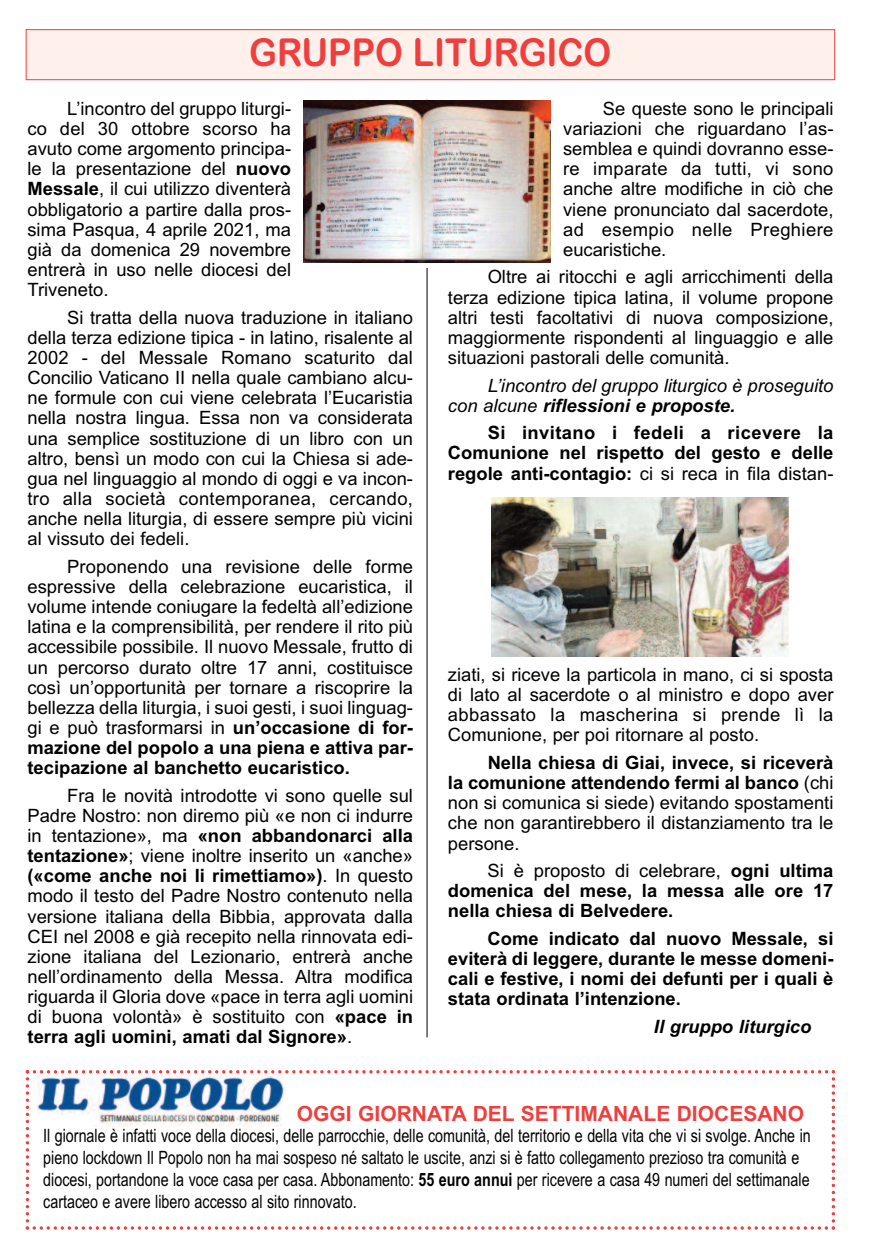
<style>
.page{position:relative;width:874px;height:1241px;background:#fff}
.page>*{position:absolute;margin:0;border:0;box-sizing:border-box;transform-origin:0 0}
.t1{font:38.5px "Arial Rounded MT Bold";color:#ee3f3e;scale:.91 1}
.t2{font:700 21px "Arial";color:#ee3f3e}
.t3{font:18.38px/20.1px "Arial";color:#020102;text-align:justify}
.t4{font:18.38px/22.1px "Arial Narrow";color:#020102;scale:.95 1}
.t5{font:700 18.38px/20.1px "Arial";color:#020102;text-align:justify}
.t6{font:italic 18.38px/20.1px "Arial";color:#020102}
.t7{font:italic 700 18.38px "Arial";color:#020102}
.s1{font-weight:700}
.s2{font-weight:400}
</style>
<div class="page">
<div style="left:27px;top:30px;width:806px;height:49px;background:#fef0eb"></div>
<div style="left:26px;top:29px;width:808px;height:51px;border:1px solid #ee3f3e"></div>
<hr style="left:426px;top:100px;width:1px;height:937px;background:#020102">
<div style="left:303px;top:100px;width:247px;height:167px;background:#fff"></div>
<img style="left:303px;top:100px;width:247px;height:163px">
<svg style="left:26px;top:1070px;width:808px;height:159px"></svg>
<img style="left:491px;top:497px;width:297px;height:159px">
<div style="left:38px;top:1075px;width:315px;height:51px;background:#fff"></div>
<img style="left:38px;top:1075px;width:247px;height:51px">
<div style="left:295px;top:1086px;width:520px;height:40px;background:#fff"></div>
<h1 class="t1" style="left:249px;top:30px;width:399px">GRUPPO LITURGICO</h1>
<p class="t3" style="left:27px;top:98px;width:265px;text-indent:40px">L’incontro del gruppo liturgi&shy;co del 30 ottobre scorso ha avuto come argomento principa&shy;le la presentazione del <span class="s1">nuovo Messale</span>, il cui utilizzo diventerà obbligatorio a partire dalla pros&shy;sima Pasqua, 4 aprile 2021, ma già da domenica 29 novembre entrerà in uso nelle diocesi del Triveneto.</p>
<p class="t3" style="left:27px;top:307px;width:387px;text-indent:40px">Si tratta della nuova traduzione in italiano della terza edizione tipica - in latino, risalente al 2002 - del Messale Romano scaturito dal Concilio Vaticano II nella quale cambiano alcu&shy;ne formule con cui viene celebrata l’Eucaristia nella nostra lingua. Essa non va considerata una semplice sostituzione di un libro con un altro, bensì un modo con cui la Chiesa si ade&shy;gua nel linguaggio al mondo di oggi e va incon&shy;tro alla società contemporanea, cercando, anche nella liturgia, di essere sempre più vicini al vissuto dei fedeli.</p>
<p class="t3" style="left:27px;top:556px;width:387px;text-indent:40px">Proponendo una revisione delle forme espressive della celebrazione eucaristica, il volume intende coniugare la fedeltà all’edizione latina e la comprensibilità, per rendere il rito più accessibile possibile. Il nuovo Messale, frutto di un percorso durato oltre 17 anni, costituisce così un’opportunità per tornare a riscoprire la bellezza della liturgia, i suoi gesti, i suoi linguag&shy;gi e può trasformarsi in <span class="s1">un’occasione di for&shy;mazione del popolo a una piena e attiva par&shy;tecipazione al banchetto eucaristico.</span></p>
<p class="t3" style="left:27px;top:785px;width:387px;text-indent:40px">Fra le novità introdotte vi sono quelle sul Padre Nostro: non diremo più «e non ci indurre in tentazione», ma <span class="s1">«non abbandonarci alla tentazione»</span>; viene inoltre inserito un «anche» <span class="s1">(«come anche noi li rimettiamo»)</span>. In questo modo il testo del Padre Nostro contenuto nella versione italiana della Bibbia, approvata dalla CEI nel 2008 e già recepito nella rinnovata edi&shy;zione italiana del Lezionario, entrerà anche nell’ordinamento della Messa. Altra modifica riguarda il Gloria dove «pace in terra agli uomini di buona volontà» è sostituito con <span class="s1">«pace in terra agli uomini, amati dal Signore»</span>.</p>
<p class="t3" style="left:563px;top:98px;width:272px;text-indent:40px">Se queste sono le principali variazioni che riguardano l’as&shy;semblea e quindi dovranno esse&shy;re imparate da tutti, vi sono anche altre modifiche in ciò che viene pronunciato dal sacerdote, ad esempio nelle Preghiere eucaristiche.</p>
<p class="t3" style="left:447px;top:267px;width:387px;text-indent:40px">Oltre ai ritocchi e agli arricchimenti della terza edizione tipica latina, il volume propone altri testi facoltativi di nuova composizione, maggiormente rispondenti al linguaggio e alle situazioni pastorali delle comunità.</p>
<p class="t6" style="left:447px;top:375px;width:387px;text-indent:40px">L’incontro del gruppo liturgico è proseguito con alcune <span class="s1">riflessioni e proposte.</span></p>
<p class="t5" style="left:447px;top:423px;width:387px;text-indent:40px">Si invitano i fedeli a ricevere la Comunione nel rispetto del gesto e delle regole anti-contagio: <span class="s2">ci si reca in fila distan-</span></p>
<p class="t3" style="left:447px;top:664px;width:387px">ziati, si riceve la particola in mano, ci si sposta di lato al sacerdote o al ministro e dopo aver abbassato la mascherina si prende lì la Comunione, per poi ritornare al posto.</p>
<p class="t3" style="left:447px;top:752px;width:387px;text-indent:40px"><span class="s1">Nella chiesa di Giai, invece, si riceverà la comunione attendendo fermi al banco</span> (chi non si comunica si siede) evitando spostamenti che non garantirebbero il distanziamento tra le persone.</p>
<p class="t5" style="left:447px;top:860px;width:387px;text-indent:40px"><span class="s2">Si è proposto di celebrare,</span> ogni ultima domenica del mese, la messa alle ore 17 nella chiesa di Belvedere.</p>
<p class="t5" style="left:447px;top:928px;width:387px;text-indent:40px">Come indicato dal nuovo Messale, si eviterà di leggere, durante le messe domeni&shy;cali e festive, i nomi dei defunti per i quali è stata ordinata l’intenzione.</p>
<p class="t7" style="left:653px;top:1015px;width:159px">Il gruppo liturgico</p>
<p class="t2" style="left:297px;top:1100px;width:508px">OGGI GIORNATA DEL SETTIMANALE DIOCESANO</p>
<p class="t4" style="left:43px;top:1124px;width:809px">Il giornale è infatti voce della diocesi, delle parrocchie, delle comunità, del territorio e della vita che vi si svolge. Anche in pieno lockdown Il Popolo non ha mai sospeso né saltato le uscite, anzi si è fatto collegamento prezioso tra comunità e diocesi, portandone la voce casa per casa. Abbonamento: <span class="s1">55 euro annui</span> per ricevere a casa 49 numeri del settimanale cartaceo e avere libero accesso al sito rinnovato.</p>
</div>
